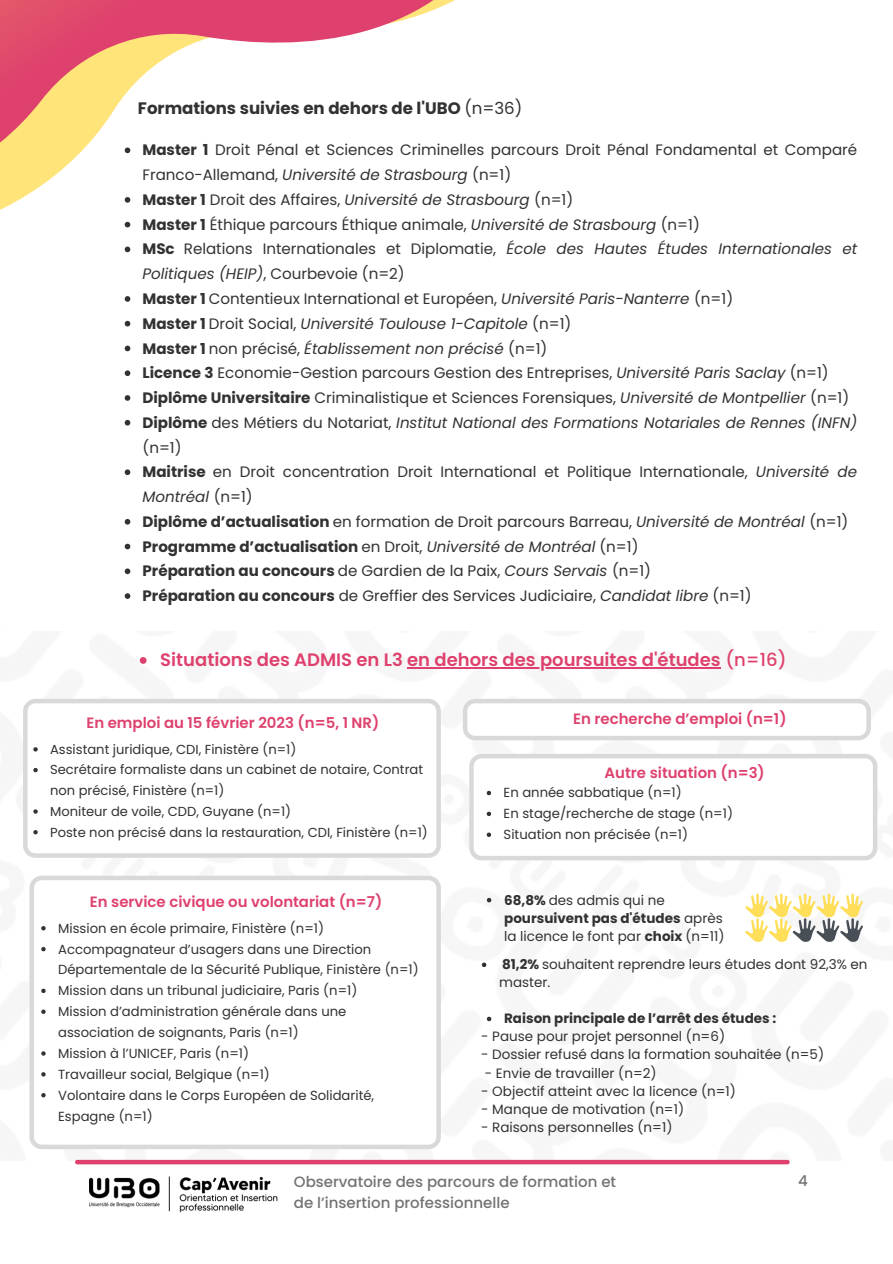
<style>
.page{position:relative;width:893px;height:1264px;background:#fff}
.page>*{position:absolute;margin:0;border:0;box-sizing:border-box;transform-origin:0 0}
.t1{font:600 18px "Poppins";color:#de416d}
.t2{font:700 16.65px "Poppins";color:#323232}
.t3{font:15.15px/24.8px "Poppins";color:#323232}
.t4{font:italic 15.15px/24.8px "Poppins";color:#323232}
.t5{font:700 15.15px "Poppins";color:#323232}
.t6{font:500 15px "Poppins";color:#737373}
.t7{font:600 14.85px "Poppins";color:#de416d}
.t8{font:13.5px/18px "Poppins";color:#323232}
.t9{font:700 13.5px "Poppins";color:#323232}
.t10{font:13.2px/20.9px "Poppins";color:#323232}
.t11{font:13.05px/20.7px "Poppins";color:#323232}
.s1{font-weight:400}
.s2{font-weight:700}
.s3{font-style:italic}
.s4{font-weight:700;font-style:normal}
.s5{font-style:normal}
.s6{font-weight:400;font-style:italic}
.s7{font-weight:500}
</style>
<div class="page">
<svg style="left:0;top:0;width:455px;height:375px"></svg>
<div style="left:77px;top:1159px;width:710px;height:5px;background:#de416d"></div>
<img style="left:89px;top:1176px;width:188px;height:36px">
<svg style="left:140px;top:657px;width:6px;height:7px"></svg>
<hr style="left:407px;top:667px;width:313px;height:1px;background:#de416d">
<svg style="left:487px;top:897px;width:4px;height:5px"></svg>
<svg style="left:745px;top:893px;width:117px;height:48px"></svg>
<svg style="left:482px;top:962px;width:4px;height:5px"></svg>
<svg style="left:125px;top:147px;width:5px;height:6px"></svg>
<svg style="left:125px;top:197px;width:5px;height:6px"></svg>
<svg style="left:125px;top:222px;width:5px;height:5px"></svg>
<svg style="left:125px;top:246px;width:5px;height:6px"></svg>
<svg style="left:125px;top:296px;width:5px;height:6px"></svg>
<svg style="left:125px;top:321px;width:5px;height:5px"></svg>
<svg style="left:125px;top:345px;width:5px;height:6px"></svg>
<svg style="left:125px;top:370px;width:5px;height:6px"></svg>
<svg style="left:125px;top:395px;width:5px;height:6px"></svg>
<svg style="left:125px;top:420px;width:5px;height:5px"></svg>
<svg style="left:125px;top:469px;width:5px;height:6px"></svg>
<svg style="left:125px;top:519px;width:5px;height:5px"></svg>
<svg style="left:125px;top:543px;width:5px;height:6px"></svg>
<svg style="left:125px;top:568px;width:5px;height:6px"></svg>
<svg style="left:125px;top:593px;width:5px;height:6px"></svg>
<svg style="left:29px;top:875px;width:412px;height:274px"></svg>
<svg style="left:41px;top:926px;width:5px;height:4px"></svg>
<svg style="left:41px;top:946px;width:5px;height:5px"></svg>
<svg style="left:41px;top:988px;width:5px;height:5px"></svg>
<svg style="left:41px;top:1009px;width:5px;height:4px"></svg>
<svg style="left:41px;top:1051px;width:5px;height:4px"></svg>
<svg style="left:41px;top:1072px;width:5px;height:4px"></svg>
<svg style="left:41px;top:1093px;width:5px;height:4px"></svg>
<svg style="left:23px;top:698px;width:417px;height:159px"></svg>
<svg style="left:33px;top:747px;width:5px;height:4px"></svg>
<svg style="left:33px;top:768px;width:5px;height:4px"></svg>
<svg style="left:33px;top:809px;width:5px;height:4px"></svg>
<svg style="left:33px;top:830px;width:5px;height:4px"></svg>
<svg style="left:463px;top:698px;width:407px;height:42px"></svg>
<svg style="left:469px;top:753px;width:408px;height:107px"></svg>
<svg style="left:487px;top:1016px;width:4px;height:5px"></svg>
<p class="t2" style="left:138px;top:96px;width:386px">Formations suivies en dehors de l'UBO <span class="s1">(n=36)</span></p>
<p class="t3" style="left:142px;top:138px;width:716px"><span class="s2">Master 1</span> Droit Pénal et Sciences Criminelles parcours Droit Pénal Fondamental et Comparé<br>Franco-Allemand, <span class="s3">Université de Strasbourg</span> (n=1)</p>
<p class="t3" style="left:142px;top:187px;width:432px"><span class="s2">Master 1</span> Droit des Affaires, <span class="s3">Université de Strasbourg</span> (n=1)</p>
<p class="t3" style="left:142px;top:212px;width:559px"><span class="s2">Master 1</span> Éthique parcours Éthique animale, <span class="s3">Université de Strasbourg</span> (n=1)</p>
<p class="t3" style="left:142px;top:237px;width:716px"><span class="s2">MSc</span> Relations Internationales et Diplomatie, <span class="s3">École des Hautes Études Internationales et<br>Politiques (HEIP)</span>, Courbevoie (n=2)</p>
<p class="t3" style="left:142px;top:286px;width:592px"><span class="s2">Master 1</span> Contentieux International et Européen, <span class="s3">Université Paris-Nanterre</span> (n=1)</p>
<p class="t4" style="left:142px;top:311px;width:430px"><span class="s4">Master 1</span> <span class="s5">Droit Social,</span> Université Toulouse 1-Capitole <span class="s5">(n=1)</span></p>
<p class="t4" style="left:142px;top:336px;width:406px"><span class="s4">Master 1</span> <span class="s5">non précisé,</span> Établissement non précisé <span class="s5">(n=1)</span></p>
<p class="t3" style="left:142px;top:360px;width:687px"><span class="s2">Licence 3</span> Economie-Gestion parcours Gestion des Entreprises, <span class="s3">Université Paris Saclay</span> (n=1)</p>
<p class="t3" style="left:142px;top:385px;width:708px"><span class="s2">Diplôme Universitaire</span> Criminalistique et Sciences Forensiques, <span class="s3">Université de Montpellier</span> (n=1)</p>
<p class="t4" style="left:142px;top:410px;width:716px"><span class="s4">Diplôme</span> <span class="s5">des Métiers du Notariat,</span> Institut National des Formations Notariales de Rennes (INFN) <span class="s5">(n=1)</span></p>
<p class="t3" style="left:142px;top:459px;width:716px"><span class="s2">Maitrise</span> en Droit concentration Droit International et Politique Internationale, <span class="s3">Université de<br>Montréal</span> (n=1)</p>
<p class="t3" style="left:142px;top:509px;width:707px"><span class="s2">Diplôme d’actualisation</span> en formation de Droit parcours Barreau, <span class="s3">Université de Montréal</span> (n=1)</p>
<h2 class="t5" style="left:142px;top:535px;width:497px">Programme d’actualisation <span class="s1">en Droit,</span> <span class="s6">Université de Montréal</span> <span class="s1">(n=1)</span></h2>
<p class="t3" style="left:142px;top:558px;width:510px"><span class="s2">Préparation au concours</span> de Gardien de la Paix, <span class="s3">Cours Servais</span> (n=1)</p>
<p class="t3" style="left:142px;top:583px;width:610px"><span class="s2">Préparation au concours</span> de Greffier des Services Judiciaire, <span class="s3">Candidat libre</span> (n=1)</p>
<p class="t1" style="left:160px;top:647px;width:627px">Situations des ADMIS en L3 en dehors des poursuites d'études <span class="s7">(n=16)</span></p>
<p class="t7" style="left:86px;top:712px;width:294px">En emploi au 15 février 2023 (n=5, 1 NR)</p>
<p class="t11" style="left:50px;top:738px;width:248px">Assistant juridique, CDI, Finistère (n=1)</p>
<p class="t11" style="left:50px;top:759px;width:374px">Secrétaire formaliste dans un cabinet de notaire, Contrat non précisé, Finistère (n=1)</p>
<p class="t11" style="left:50px;top:801px;width:242px">Moniteur de voile, CDD, Guyane (n=1)</p>
<p class="t11" style="left:50px;top:821px;width:379px">Poste non précisé dans la restauration, CDI, Finistère (n=1)</p>
<p class="t7" style="left:90px;top:891px;width:294px">En service civique ou volontariat (n=7)</p>
<p class="t10" style="left:58px;top:917px;width:267px">Mission en école primaire, Finistère (n=1)</p>
<h2 class="t10" style="left:58px;top:938px;width:362px">Accompagnateur d’usagers dans une Direction<br>Départementale de la Sécurité Publique, Finistère (n=1)</h2>
<h2 class="t10" style="left:58px;top:980px;width:301px">Mission dans un tribunal judiciaire, Paris (n=1)</h2>
<p class="t10" style="left:58px;top:1001px;width:290px">Mission d’administration générale dans une association de soignants, Paris (n=1)</p>
<p class="t10" style="left:58px;top:1042px;width:192px">Mission à l’UNICEF, Paris (n=1)</p>
<p class="t10" style="left:58px;top:1063px;width:213px">Travailleur social, Belgique (n=1)</p>
<h2 class="t10" style="left:58px;top:1084px;width:317px">Volontaire dans le Corps Européen de Solidarité,<br>Espagne (n=1)</h2>
<p class="t7" style="left:573px;top:708px;width:215px">En recherche d’emploi (n=1)</p>
<p class="t7" style="left:604px;top:762px;width:162px">Autre situation (n=3)</p>
<p class="t10" style="left:503px;top:782px;width:180px">En année sabbatique (n=1)</p>
<p class="t10" style="left:503px;top:803px;width:231px">En stage/recherche de stage (n=1)</p>
<p class="t10" style="left:503px;top:824px;width:186px">Situation non précisée (n=1)</p>
<p class="t8" style="left:504px;top:890px;width:222px"><span class="s2">68,8%</span> des admis qui ne <span class="s2">poursuivent pas d'études</span> après la licence le font par <span class="s2">choix</span> (n=11)</p>
<p class="t8" style="left:499px;top:955px;width:370px"><span class="s2">81,2%</span> souhaitent reprendre leurs études dont 92,3% en master.</p>
<p class="t9" style="left:504px;top:1009px;width:274px">Raison principale de l’arrêt des études :</p>
<p class="t8" style="left:481px;top:1027px;width:245px">- Pause pour projet personnel (n=6)</p>
<p class="t8" style="left:481px;top:1045px;width:344px">- Dossier refusé dans la formation souhaitée (n=5)</p>
<p class="t8" style="left:485px;top:1063px;width:173px">- Envie de travailler (n=2)</p>
<p class="t8" style="left:481px;top:1081px;width:256px">- Objectif atteint avec la licence (n=1)</p>
<p class="t8" style="left:481px;top:1099px;width:204px">- Manque de motivation (n=1)</p>
<p class="t8" style="left:481px;top:1117px;width:193px">- Raisons personnelles (n=1)</p>
<h1 class="t6" style="left:294px;top:1171px;width:324px">Observatoire des parcours de formation et</h1>
<p class="t6" style="left:798px;top:1170px;width:11px">4</p>
<h1 class="t6" style="left:294px;top:1191px;width:217px">de l’insertion professionnelle</h1>
</div>
